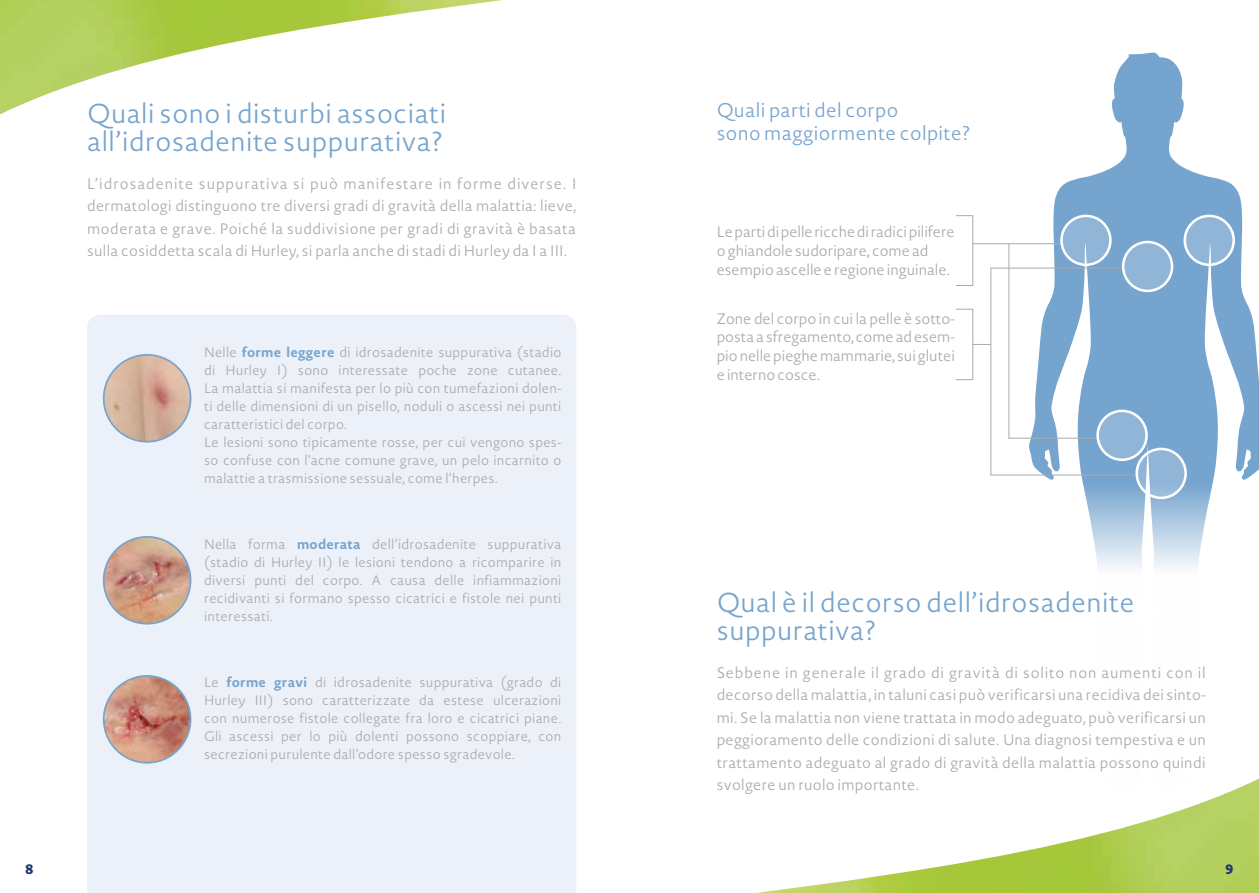
<style>
.page{position:relative;width:1259px;height:893px;background:#fff}
.page>*{position:absolute;margin:0;border:0;box-sizing:border-box;transform-origin:0 0}
.t1{font:300 27px/28.5px "Novel Sans Rd Pro";letter-spacing:.02em;color:#75a4ce}
.t2{font:300 19.5px/22.5px "Novel Sans Rd Pro";letter-spacing:.02em;color:#75a4ce}
.t3{font:300 15px/22.5px "Novel Sans Rd Pro";color:#aaa;text-align:justify}
.t4{font:300 13.5px/18px "Novel Sans Rd Pro";letter-spacing:.02em;color:#aaa;text-align:justify}
.t5{font:800 13.5px "Novel Sans Rd Pro";color:#1f386c}
.s1{font-weight:700;color:#75a4ce}
</style>
<div class="page">
<img style="left:0;top:0;width:503px;height:115px">
<img style="left:756px;top:789px;width:503px;height:104px">
<svg style="left:1029px;top:52px;width:230px;height:737px"></svg>
<hr style="left:972px;top:215px;width:1px;height:71px;background:#aaa">
<hr style="left:1008px;top:244px;width:1px;height:195px;background:#aaa">
<hr style="left:972px;top:243px;width:88px;height:1px;background:#aaa">
<svg style="left:973px;top:344px;width:17px;height:1px"></svg>
<hr style="left:1008px;top:438px;width:88px;height:1px;background:#aaa">
<hr style="left:990px;top:475px;width:146px;height:1px;background:#aaa">
<hr style="left:990px;top:268px;width:133px;height:1px;background:#aaa">
<svg style="left:955px;top:215px;width:17px;height:1px"></svg>
<svg style="left:955px;top:285px;width:17px;height:1px"></svg>
<svg style="left:955px;top:309px;width:17px;height:1px"></svg>
<svg style="left:955px;top:379px;width:17px;height:1px"></svg>
<hr style="left:972px;top:309px;width:1px;height:71px;background:#aaa">
<hr style="left:990px;top:268px;width:1px;height:207px;background:#aaa">
<svg style="left:1060px;top:215px;width:51px;height:51px"></svg>
<div style="left:1062px;top:217px;width:47px;height:46px;background:#90b5d7;border-radius:50%"></div>
<svg style="left:1183px;top:215px;width:52px;height:51px"></svg>
<div style="left:1186px;top:217px;width:46px;height:46px;background:#90b5d7;border-radius:50%"></div>
<svg style="left:1122px;top:241px;width:51px;height:51px"></svg>
<div style="left:1124px;top:243px;width:46px;height:47px;background:#90b5d7;border-radius:50%"></div>
<svg style="left:1096px;top:410px;width:91px;height:89px;background:#8fb4d6"></svg>
<svg style="left:1138px;top:450px;width:46px;height:46px;background:#98bbda"></svg>
<div style="left:87px;top:315px;width:489px;height:578px;background:#ecf1f9"></div>
<img style="left:104px;top:355px;width:87px;height:87px;border-radius:43px">
<div style="left:103px;top:354px;width:88px;height:89px;border:2px solid #75a4ce;border-radius:50%"></div>
<img style="left:104px;top:537px;width:87px;height:87px;border-radius:43px">
<div style="left:103px;top:536px;width:88px;height:89px;border:2px solid #75a4ce;border-radius:50%"></div>
<img style="left:104px;top:676px;width:87px;height:87px;border-radius:43px">
<div style="left:103px;top:675px;width:88px;height:89px;border:2px solid #75a4ce;border-radius:50%"></div>
<h1 class="t1" style="left:87px;top:99px;width:360px">Quali sono i disturbi associati all’idrosadenite suppurativa?</h1>
<p class="t3" style="left:87px;top:172px;width:491px">L’idrosadenite suppurativa si può manifestare in forme diverse. I dermatologi distinguono tre diversi gradi di gravità della malattia: lieve, moderata e grave. Poiché la suddivisione per gradi di gravità è basata sulla cosiddetta scala di Hurley, si parla anche di stadi di Hurley da I a III.</p>
<p class="t4" style="left:204px;top:343px;width:359px;text-align:left">Nelle <span class="s1">forme leggere</span> di idrosadenite suppurativa (stadio di Hurley I) sono interessate poche zone cutanee.<br>La malattia si manifesta per lo più con tumefazioni dolen&shy;ti delle dimensioni di un pisello, noduli o ascessi nei punti caratteristici del corpo.<br>Le lesioni sono tipicamente rosse, per cui vengono spes&shy;so confuse con l’acne comune grave, un pelo incarnito o malattie a trasmissione sessuale, come l’herpes.</p>
<p class="t4" style="left:204px;top:535px;width:359px">Nella forma <span class="s1">moderata</span> dell’idrosadenite suppurativa (stadio di Hurley II) le lesioni tendono a ricomparire in diversi punti del corpo. A causa delle infiammazioni recidivanti si formano spesso cicatrici e fistole nei punti interessati.</p>
<p class="t4" style="left:204px;top:673px;width:359px">Le <span class="s1">forme gravi</span> di idrosadenite suppurativa (grado di Hurley III) sono caratterizzate da estese ulcerazioni con numerose fistole collegate fra loro e cicatrici piane.<br>Gli ascessi per lo più dolenti possono scoppiare, con secrezioni purulente dall’odore spesso sgradevole.</p>
<h2 class="t2" style="left:716px;top:99px;width:255px">Quali parti del corpo<br>sono maggiormente colpite?</h2>
<p class="t3" style="left:716px;top:222px;width:239px;line-height:18.8px;text-align:left">Le parti di pelle ricche di radici pilifere o ghiandole sudoripare, come ad esempio ascelle e regione inguinale.</p>
<p class="t3" style="left:716px;top:309px;width:240px;line-height:18.8px">Zone del corpo in cui la pelle è sotto&shy;posta a sfregamento, come ad esem&shy;pio nelle pieghe mammarie, sui glutei e interno cosce.</p>
<h1 class="t1" style="left:716px;top:588px;width:419px">Qual è il decorso dell’idrosadenite suppurativa?</h1>
<p class="t3" style="left:716px;top:661px;width:491px">Sebbene in generale il grado di gravità di solito non aumenti con il decorso della malattia, in taluni casi può verificarsi una recidiva dei sinto&shy;mi. Se la malattia non viene trattata in modo adeguato, può verificarsi un peggioramento delle condizioni di salute. Una diagnosi tempestiva e un trattamento adeguato al grado di gravità della malattia possono quindi svolgere un ruolo importante.</p>
<p class="t5" style="left:26px;top:859px;width:9px">8</p>
<p class="t5" style="left:1225px;top:859px;width:9px">9</p>
</div>
